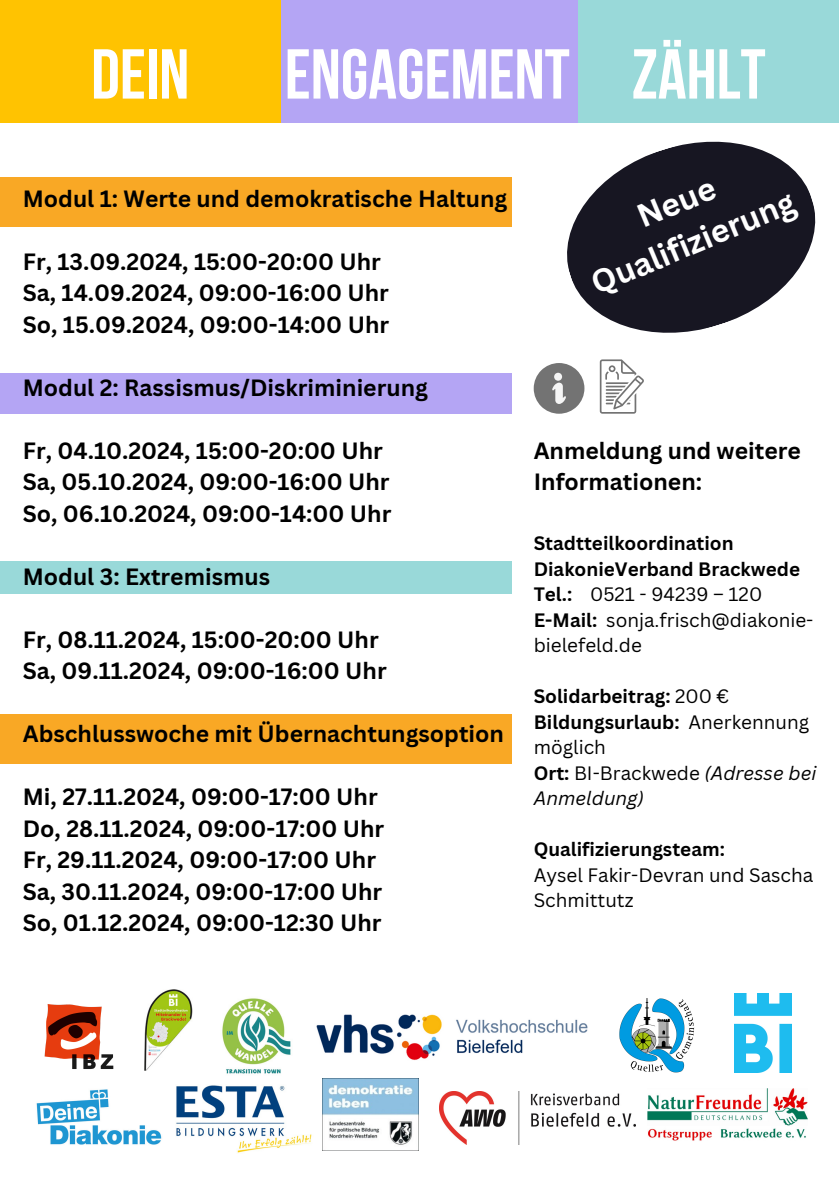
<style>
.page{position:relative;width:839px;height:1191px;background:#fff}
.page>*{position:absolute;margin:0;border:0;box-sizing:border-box;transform-origin:0 0}
.t1{font:700 70.4px "Bebas Neue";color:#fff}
.t2{font:700 31.8px/43.4px "Canva Sans";color:#fff;text-align:center}
.t3{font:700 23px/31.6px "Canva Sans";color:#000}
.t4{font:19px/25.6px "Canva Sans";color:#000}
.t5{font:700 19px "Canva Sans";color:#000}
.t6{font:italic 19px/25.6px "Canva Sans";color:#000}
.s1{font-weight:700}
.s2{font-weight:400}
.s3{font-weight:700;font-style:normal}
.s4{font-style:normal}
</style>
<div class="page">
<div style="left:276px;top:0;width:302px;height:123px;background:#b4a5f4"></div>
<div style="left:0;top:0;width:280px;height:123px;background:#ffc301"></div>
<div style="left:578px;top:0;width:260px;height:123px;background:#99d9d9"></div>
<div style="left:0;top:177px;width:512px;height:50px;background:#f9a825"></div>
<svg style="left:533px;top:363px;width:51px;height:51px"></svg>
<div style="left:0;top:561px;width:511px;height:33px;background:#99d9d9"></div>
<div style="left:0;top:373px;width:512px;height:40px;background:#b4a5f4"></div>
<div style="left:0;top:714px;width:511px;height:50px;background:#f9a825"></div>
<svg style="left:599px;top:359px;width:44px;height:54px"></svg>
<img style="left:647px;top:1089px;width:160px;height:52px">
<img style="left:36px;top:1089px;width:126px;height:56px">
<img style="left:316px;top:1014px;width:272px;height:46px">
<img style="left:44px;top:1004px;width:70px;height:65px">
<img style="left:322px;top:1079px;width:96px;height:72px">
<img style="left:439px;top:1092px;width:196px;height:52px">
<img style="left:619px;top:998px;width:76px;height:75px">
<img style="left:222px;top:998px;width:69px;height:76px">
<img style="left:734px;top:993px;width:57px;height:80px">
<img style="left:144px;top:990px;width:48px;height:81px">
<img style="left:176px;top:1085px;width:136px;height:68px">
<svg style="left:567px;top:141px;width:249px;height:192px;fill:#171622"></svg>
<p class="t1" style="left:91px;top:46px;width:100px">DEIN</p>
<p class="t1" style="left:631px;top:46px;width:135px">ZÄHLT</p>
<h1 class="t1" style="left:285px;top:46px;width:286px">ENGAGEMENT</h1>
<h1 class="t3" style="left:23px;top:182px;width:486px">Modul 1: Werte und demokratische Haltung</h1>
<h1 class="t3" style="left:23px;top:245px;width:368px">Fr, 13.09.2024, 15:00-20:00 Uhr<br>Sa, 14.09.2024, 09:00-16:00 Uhr<br>So, 15.09.2024, 09:00-14:00 Uhr</h1>
<h2 class="t3" style="left:23px;top:371px;width:406px">Modul 2: Rassismus/Diskriminierung</h2>
<h3 class="t3" style="left:23px;top:434px;width:370px">Fr, 04.10.2024, 15:00-20:00 Uhr<br>Sa, 05.10.2024, 09:00-16:00 Uhr<br>So, 06.10.2024, 09:00-14:00 Uhr</h3>
<h3 class="t3" style="left:23px;top:560px;width:249px">Modul 3: Extremismus</h3>
<h3 class="t3" style="left:23px;top:623px;width:365px">Fr, 08.11.2024, 15:00-20:00 Uhr<br>Sa, 09.11.2024, 09:00-16:00 Uhr</h3>
<h3 class="t3" style="left:23px;top:717px;width:482px">Abschlusswoche mit Übernachtungsoption</h3>
<h3 class="t3" style="left:23px;top:780px;width:363px">Mi, 27.11.2024, 09:00-17:00 Uhr Do, 28.11.2024, 09:00-17:00 Uhr Fr, 29.11.2024, 09:00-17:00 Uhr Sa, 30.11.2024, 09:00-17:00 Uhr So, 01.12.2024, 09:00-12:30 Uhr</h3>
<p class="t2" style="left:567px;top:224px;width:219px;rotate:-23deg">Neue<br>Qualifizierung</p>
<p class="t3" style="left:533px;top:434px;width:268px">Anmeldung und weitere<br>Informationen:</p>
<p class="t5" style="left:533px;top:530px;width:201px">Stadtteilkoordination</p>
<p class="t5" style="left:533px;top:555px;width:268px">DiakonieVerband Brackwede</p>
<p class="t4" style="left:533px;top:581px;width:230px"><span class="s1">Tel.:</span> 0521 - 94239 – 120</p>
<p class="t4" style="left:533px;top:606px;width:281px"><span class="s1">E-Mail:</span> sonja.frisch@diakonie&shy;bielefeld.de</p>
<p class="t5" style="left:533px;top:683px;width:197px">Solidarbeitrag: <span class="s2">200 €</span></p>
<p class="t4" style="left:533px;top:708px;width:277px"><span class="s1">Bildungsurlaub:</span> Anerkennung möglich</p>
<p class="t6" style="left:533px;top:759px;width:284px"><span class="s3">Ort:</span> <span class="s4">BI-Brackwede</span> (Adresse bei<br>Anmeldung)</p>
<p class="t5" style="left:533px;top:836px;width:193px">Qualifizierungsteam:</p>
<p class="t4" style="left:533px;top:861px;width:281px">Aysel Fakir-Devran und Sascha<br>Schmittutz</p>
</div>
